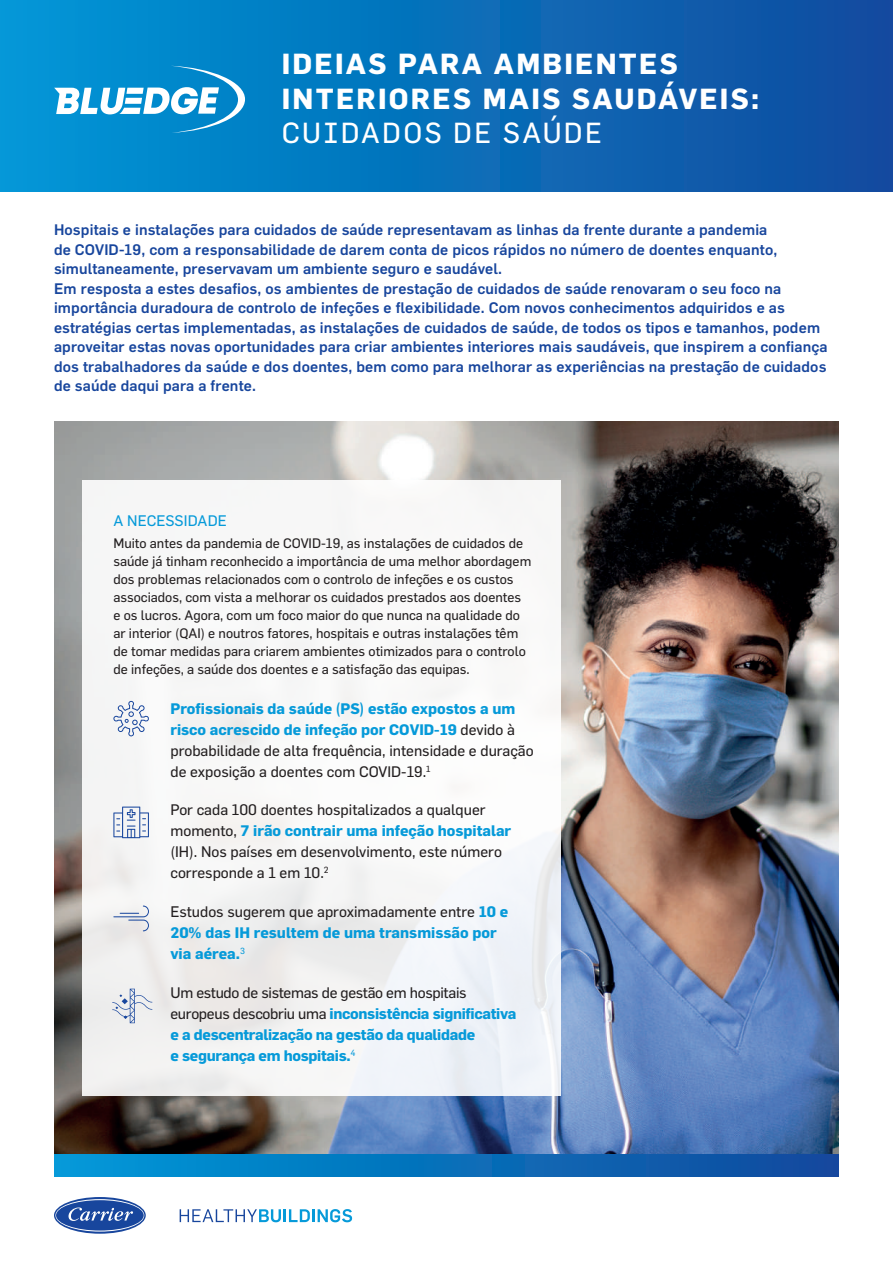
<style>
.page{position:relative;width:893px;height:1263px;background:#fff}
.page>*{position:absolute;margin:0;border:0;box-sizing:border-box;transform-origin:0 0}
.t1{font:700 28.5px/34.5px "Flama";letter-spacing:.08em;color:#fff}
.t2{font:28.5px "Flama";letter-spacing:.08em;color:#fff}
.t3{font:500 15px/19.5px "Flama";letter-spacing:.01em;color:#18469d}
.t4{font:15px/21px "Flama Basic";color:#231f20}
.t5{font:700 15px/21px "Flama";color:#069ad9}
.t6{font:700 15px/21px "Flama";letter-spacing:-.02em;color:#069ad9}
.t7{font:15px "Flama Basic";letter-spacing:-.02em;color:#231f20}
.t8{font:15px "Flama Basic";letter-spacing:.01em;color:#069ad9}
.t9{font:13.5px/18px "Flama Basic";color:#231f20}
.s1{font-family:"Flama Basic";font-weight:400;color:#231f20}
.s2{font-family:"Flama";font-weight:700;color:#069ad9}
</style>
<div class="page">
<div style="left:0;top:0;width:893px;height:191px;background:linear-gradient(to right,#0097d7,#12499e)"></div>
<svg style="left:54px;top:1197px;width:92px;height:37px"></svg>
<svg style="left:55px;top:1199px;width:89px;height:32px"></svg>
<svg style="left:180px;top:1209px;width:172px;height:13px"></svg>
<img style="left:54px;top:421px;width:785px;height:734px">
<div style="left:82px;top:480px;width:479px;height:616px;background:linear-gradient(to bottom,#fafaf9,#f0f1f2)"></div>
<svg style="left:112px;top:989px;width:40px;height:34px"></svg>
<svg style="left:113px;top:701px;width:36px;height:35px"></svg>
<svg style="left:113px;top:806px;width:36px;height:32px"></svg>
<svg style="left:113px;top:905px;width:36px;height:26px"></svg>
<div style="left:54px;top:1155px;width:785px;height:22px;background:linear-gradient(to right,#0099d8,#13489c)"></div>
<svg style="left:54px;top:66px;width:191px;height:67px"></svg>
<h1 class="t1" style="left:282px;top:46px;width:479px">IDEIAS PARA AMBIENTES<br>INTERIORES MAIS SAUDÁVEIS:</h1>
<h1 class="t2" style="left:282px;top:116px;width:322px">CUIDADOS DE SAÚDE</h1>
<p class="t3" style="left:54px;top:219px;width:775px">Hospitais e instalações para cuidados de saúde representavam as linhas da frente durante a pandemia<br>de COVID-19, com a responsabilidade de darem conta de picos rápidos no número de doentes enquanto, simultaneamente, preservavam um ambiente seguro e saudável.<br>Em resposta a estes desafios, os ambientes de prestação de cuidados de saúde renovaram o seu foco na importância duradoura de controlo de infeções e flexibilidade. Com novos conhecimentos adquiridos e as estratégias certas implementadas, as instalações de cuidados de saúde, de todos os tipos e tamanhos, podem aproveitar estas novas oportunidades para criar ambientes interiores mais saudáveis, que inspirem a confiança dos trabalhadores da saúde e dos doentes, bem como para melhorar as experiências na prestação de cuidados de saúde daqui para a frente.</p>
<p class="t8" style="left:113px;top:510px;width:115px">A NECESSIDADE</p>
<p class="t9" style="left:113px;top:533px;width:419px">Muito antes da pandemia de COVID-19, as instalações de cuidados de saúde já tinham reconhecido a importância de uma melhor abordagem dos problemas relacionados com o controlo de infeções e os custos associados, com vista a melhorar os cuidados prestados aos doentes e os lucros. Agora, com um foco maior do que nunca na qualidade do ar interior (QAI) e noutros fatores, hospitais e outras instalações têm de tomar medidas para criarem ambientes otimizados para o controlo de infeções, a saúde dos doentes e a satisfação das equipas.</p>
<p class="t5" style="left:170px;top:697px;width:346px">Profissionais da saúde (PS) estão expostos a um risco acrescido de infeção por COVID-19 <span class="s1">devido à</span></p>
<p class="t4" style="left:170px;top:739px;width:365px">probabilidade de alta frequência, intensidade e duração de exposição a doentes com COVID-19.<sup>1</sup></p>
<p class="t4" style="left:170px;top:799px;width:317px">Por cada 100 doentes hospitalizados a qualquer</p>
<p class="t5" style="left:170px;top:820px;width:342px"><span class="s1">momento,</span> 7 irão contrair uma infeção hospitalar</p>
<p class="t4" style="left:170px;top:841px;width:333px">(IH). Nos países em desenvolvimento, este número corresponde a 1 em 10.<sup>2</sup></p>
<p class="t4" style="left:170px;top:900px;width:339px">Estudos sugerem que aproximadamente entre <span class="s2">10 e</span></p>
<p class="t5" style="left:170px;top:922px;width:328px">20% das IH resultem de uma transmissão por via aérea.<sup>3</sup></p>
<p class="t7" style="left:170px;top:982px;width:298px">Um estudo de sistemas de gestão em hospitais</p>
<p class="t6" style="left:170px;top:1003px;width:348px"><span class="s1">europeus descobriu uma</span> inconsistência significativa e a descentralização na gestão da qualidade<br>e segurança em hospitais.<sup>4</sup></p>
</div>
